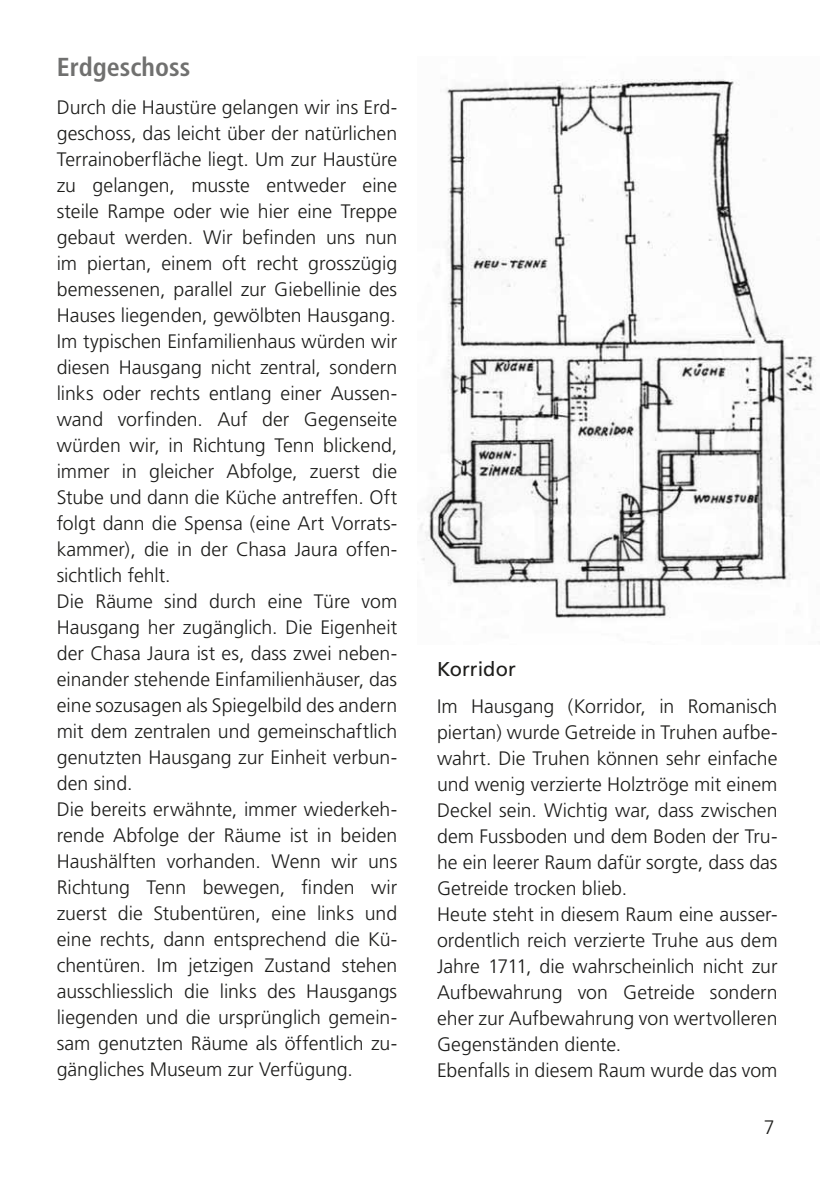
<style>
.page{position:relative;width:840px;height:1191px;background:#fff}
.page>*{position:absolute;margin:0;border:0;box-sizing:border-box;transform-origin:0 0}
.t1{font:700 condensed 26px "Frutiger";color:#70706f}
.t2{font:20px "Frutiger";color:#1d1d1b}
.t3{font:300 19.6px/26px "Frutiger";color:#1d1d1b}
</style>
<div class="page">
<img style="left:420px;top:79px;width:396px;height:539px">
<h1 class="t1" style="left:57px;top:52px;width:135px">Erdgeschoss</h1>
<p class="t3" style="left:57px;top:94px;width:342px">Durch die Haustüre gelangen wir ins Erd&shy;geschoss, das leicht über der natürlichen Terrainoberfläche liegt. Um zur Haustüre zu gelangen, musste entweder eine steile Rampe oder wie hier eine Treppe gebaut werden. Wir befinden uns nun im piertan, einem oft recht grosszügig bemessenen, parallel zur Giebellinie des Hauses liegenden, gewölbten Hausgang.<br>Im typischen Einfamilienhaus würden wir diesen Hausgang nicht zentral, sondern links oder rechts entlang einer Aussen&shy;wand vorfinden. Auf der Gegenseite würden wir, in Richtung Tenn blickend, immer in gleicher Abfolge, zuerst die Stube und dann die Küche antreffen. Oft folgt dann die Spensa (eine Art Vorrats&shy;kammer), die in der Chasa Jaura offen&shy;sichtlich fehlt.<br>Die Räume sind durch eine Türe vom Hausgang her zugänglich. Die Eigenheit der Chasa Jaura ist es, dass zwei neben&shy;einander stehende Einfamilienhäuser, das eine sozusagen als Spiegelbild des andern mit dem zentralen und gemeinschaftlich genutzten Hausgang zur Einheit verbun&shy;den sind.<br>Die bereits erwähnte, immer wiederkeh&shy;rende Abfolge der Räume ist in beiden Haushälften vorhanden. Wenn wir uns Richtung Tenn bewegen, finden wir zuerst die Stubentüren, eine links und eine rechts, dann entsprechend die Kü&shy;chentüren. Im jetzigen Zustand stehen ausschliesslich die links des Hausgangs liegenden und die ursprünglich gemein&shy;sam genutzten Räume als öffentlich zu&shy;gängliches Museum zur Verfügung.</p>
<p class="t2" style="left:437px;top:657px;width:80px">Korridor</p>
<p class="t3" style="left:437px;top:693px;width:342px">Im Hausgang (Korridor, in Romanisch piertan) wurde Getreide in Truhen aufbe&shy;wahrt. Die Truhen können sehr einfache und wenig verzierte Holztröge mit einem Deckel sein. Wichtig war, dass zwischen dem Fussboden und dem Boden der Tru&shy;he ein leerer Raum dafür sorgte, dass das Getreide trocken blieb.<br>Heute steht in diesem Raum eine ausser&shy;ordentlich reich verzierte Truhe aus dem Jahre 1711, die wahrscheinlich nicht zur Aufbewahrung von Getreide sondern eher zur Aufbewahrung von wertvolleren Gegenständen diente.<br>Ebenfalls in diesem Raum wurde das vom</p>
<p class="t3" style="left:763px;top:1114px;width:12px">7</p>
</div>
